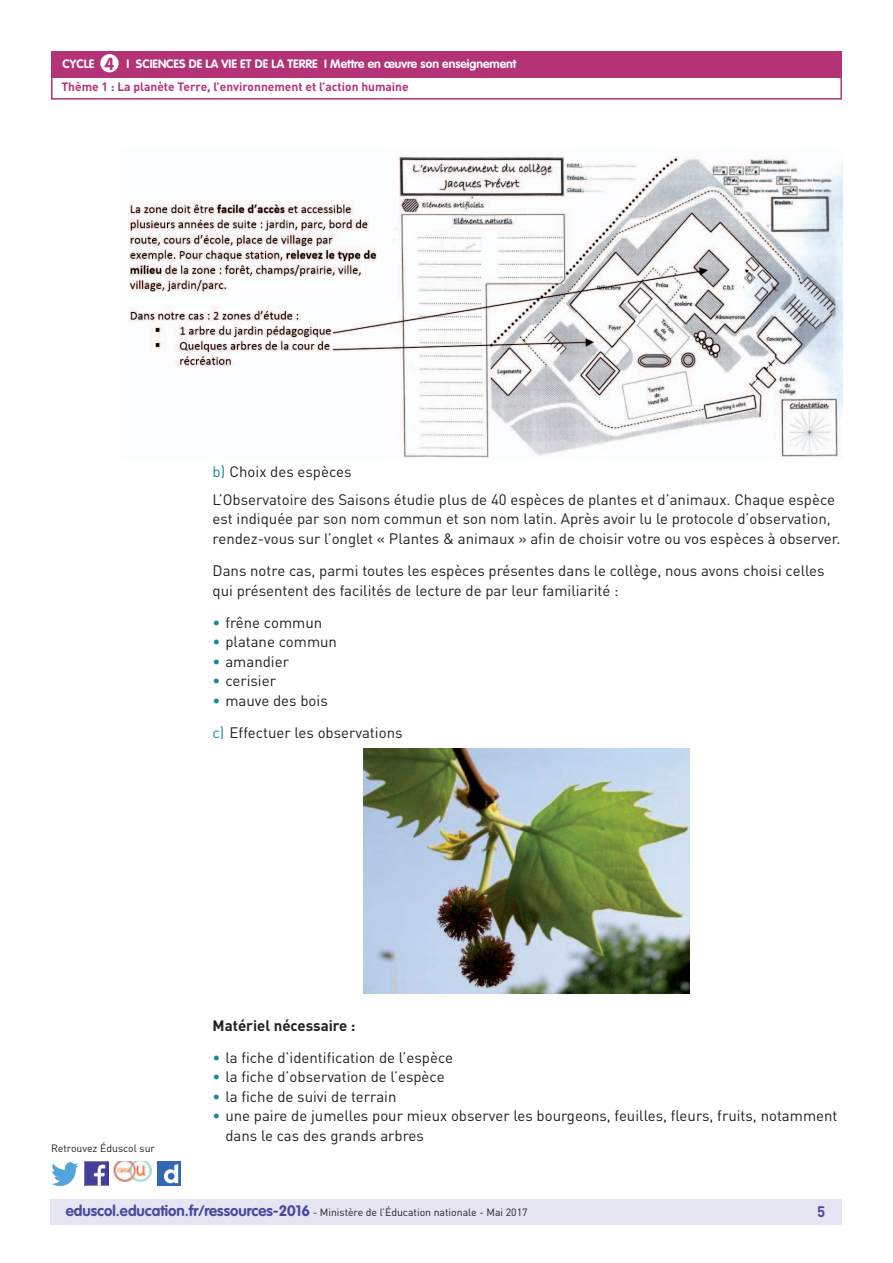
<style>
.page{position:relative;width:893px;height:1263px;background:#fff}
.page>*{position:absolute;margin:0;border:0;box-sizing:border-box;transform-origin:0 0}
.t1{font:700 17.25px "VAG Rounded Std";color:#b43376}
.t2{font:15px/19.5px "DIN Pro";color:#231f20}
.t3{font:700 15px "DIN Pro";color:#231f20}
.t4{font:700 15px "DIN Pro";color:#4a489e}
.t5{font:700 12px "VAG Rounded Std";color:#fff}
.t6{font:700 12px "DIN Pro";color:#b43376}
.t7{font:10.5px "DIN Pro";color:#231f20}
.s1{color:#16879f}
.s2{font-family:"VAG Rounded Std";font-weight:700;font-size:15px;color:#4a489e}
</style>
<div class="page">
<div style="left:50px;top:1199px;width:791px;height:26px;background:#e6e5f2"></div>
<div style="left:51px;top:51px;width:791px;height:27px;background:#b43376"></div>
<div style="left:100px;top:54px;width:19px;height:18px;background:#fff;border-radius:50%"></div>
<div style="left:51px;top:75px;width:791px;height:25px;border:2px solid #b43376"></div>
<img style="left:85px;top:1162px;width:23px;height:23px">
<img style="left:51px;top:1163px;width:28px;height:22px">
<img style="left:158px;top:1162px;width:22px;height:23px">
<img style="left:114px;top:1162px;width:38px;height:19px">
<img style="left:363px;top:748px;width:327px;height:245px">
<img style="left:128px;top:155px;width:715px;height:303px">
<p class="t1" style="left:105px;top:53px;width:11px">4</p>
<p class="t5" style="left:189px;top:57px;width:330px">de la vie et de la Terre I Mettre en œuvre son enseignement</p>
<p class="t6" style="left:61px;top:79px;width:349px">Thème 1 : La planète Terre, l’environnement et l’action humaine</p>
<p class="t5" style="left:63px;top:57px;width:33px">CYCLE</p>
<p class="t5" style="left:127px;top:57px;width:48px">I Sciences</p>
<p class="t2" style="left:213px;top:457px;width:624px;line-height:28px"><span class="s1">b)</span> Choix des espèces<br>L’Observatoire des Saisons étudie plus de 40 espèces de plantes et d’animaux. Chaque espèce</p>
<p class="t2" style="left:213px;top:509px;width:629px">est indiquée par son nom commun et son nom latin. Après avoir lu le protocole d’observation, rendez-vous sur l’onglet « Plantes &amp; animaux » afin de choisir votre ou vos espèces à observer.</p>
<p class="t2" style="left:213px;top:561px;width:613px">Dans notre cas, parmi toutes les espèces présentes dans le collège, nous avons choisi celles qui présentent des facilités de lecture de par leur familiarité :</p>
<p class="t2" style="left:213px;top:612px;width:111px"><span class="s1">•</span> frêne commun</p>
<p class="t2" style="left:213px;top:632px;width:126px"><span class="s1">•</span> platane commun</p>
<p class="t2" style="left:213px;top:651px;width:78px"><span class="s1">•</span> amandier</p>
<p class="t2" style="left:213px;top:671px;width:65px"><span class="s1">•</span> cerisier</p>
<p class="t2" style="left:213px;top:684px;width:191px;line-height:32.2px"><span class="s1">•</span> mauve des bois<br><span class="s1">c)</span> Effectuer les observations</p>
<p class="t7" style="left:51px;top:1141px;width:106px">Retrouvez Éduscol sur</p>
<p class="t3" style="left:213px;top:1015px;width:144px">Matériel nécessaire :</p>
<p class="t2" style="left:213px;top:1047px;width:242px"><span class="s1">•</span> la fiche d’identification de l’espèce</p>
<p class="t2" style="left:213px;top:1067px;width:234px"><span class="s1">•</span> la fiche d’observation de l’espèce</p>
<p class="t2" style="left:213px;top:1086px;width:185px"><span class="s1">•</span> la fiche de suivi de terrain</p>
<p class="t2" style="left:225px;top:1106px;width:614px;text-indent:-13px"><span class="s1">•</span> une paire de jumelles pour mieux observer les bourgeons, feuilles, fleurs, fruits, notamment dans le cas des grands arbres</p>
<p class="t7" style="left:66px;top:1205px;width:463px"><span class="s2">eduscol.education.fr/ressources-2016</span> - Ministère de l’Éducation nationale - Mai 2017</p>
<p class="t4" style="left:817px;top:1201px;width:10px">5</p>
</div>
